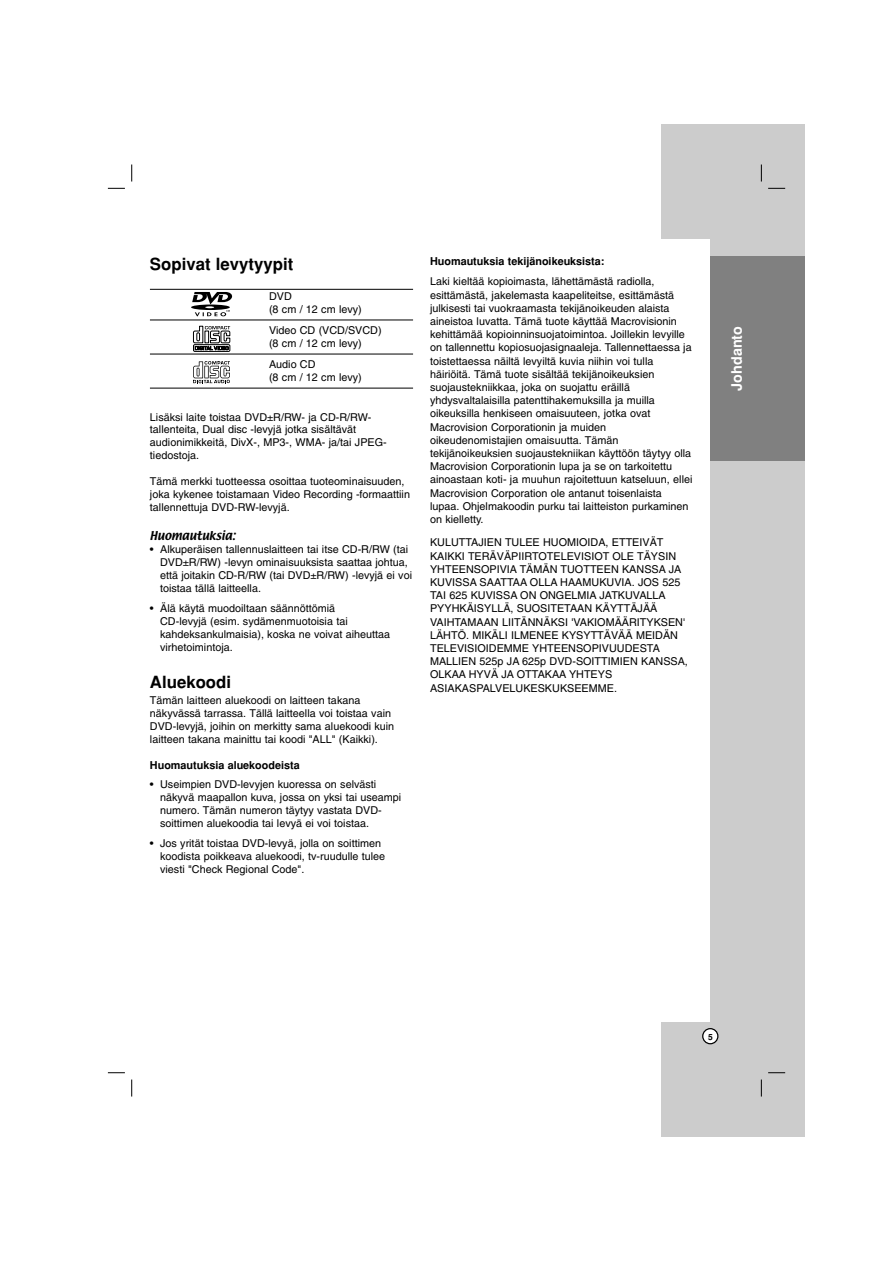
<style>
.page{position:relative;width:893px;height:1263px;background:#fff}
.page>*{position:absolute;margin:0;border:0;box-sizing:border-box;transform-origin:0 0}
.t1{font:700 16.8px "Helvetica";color:#000}
.t2{font:700 14.4px "Helvetica";color:#fff}
.t3{font:10.8px/13.2px "Helvetica";color:#000}
.t4{font:700 10.8px "Helvetica";color:#000}
.t5{font:10.8px "Textile";color:#000}
.t6{font:700 8.4px "Helvetica";color:#000}
</style>
<div class="page">
<div style="left:660px;top:124px;width:144px;height:1013px;background:#ccc"></div>
<div style="left:600px;top:239px;width:110px;height:783px;background:#fff"></div>
<svg style="left:131px;top:165px;width:1px;height:17px"></svg>
<svg style="left:761px;top:165px;width:1px;height:17px"></svg>
<svg style="left:131px;top:1080px;width:1px;height:17px"></svg>
<svg style="left:761px;top:1080px;width:1px;height:17px"></svg>
<svg style="left:108px;top:188px;width:17px;height:1px"></svg>
<svg style="left:768px;top:188px;width:17px;height:1px"></svg>
<svg style="left:108px;top:1072px;width:17px;height:1px"></svg>
<svg style="left:768px;top:1072px;width:17px;height:1px"></svg>
<svg style="left:702px;top:1028px;width:16px;height:16px"></svg>
<div style="left:710px;top:256px;width:94px;height:204px;background:#808080"></div>
<hr style="left:150px;top:289px;width:263px;height:1px;background:#000">
<hr style="left:150px;top:320px;width:263px;height:1px;background:#000">
<hr style="left:150px;top:354px;width:263px;height:1px;background:#000">
<hr style="left:150px;top:388px;width:263px;height:1px;background:#000">
<svg style="left:193px;top:361px;width:37px;height:22px"></svg>
<div style="left:193px;top:344px;width:37px;height:8px;border:1px solid #000"></div>
<svg style="left:193px;top:326px;width:37px;height:25px"></svg>
<div style="left:191px;top:305px;width:39px;height:5px;background:#484848;border-radius:50%"></div>
<svg style="left:192px;top:292px;width:41px;height:24px"></svg>
<h1 class="t1" style="left:150px;top:258px;width:145px">Sopivat levytyypit</h1>
<p class="t3" style="left:269px;top:291px;width:94px">DVD<br>(8 cm / 12 cm levy)</p>
<p class="t3" style="left:269px;top:325px;width:114px">Video CD (VCD/SVCD) (8 cm / 12 cm levy)</p>
<p class="t3" style="left:269px;top:359px;width:94px">Audio CD<br>(8 cm / 12 cm levy)</p>
<p class="t3" style="left:150px;top:411px;width:238px">Lisäksi laite toistaa DVD±R/RW- ja CD-R/RW&shy;tallenteita, Dual disc -levyjä jotka sisältävät audionimikkeitä, DivX-, MP3-, WMA- ja/tai JPEG&shy;tiedostoja.</p>
<p class="t3" style="left:150px;top:476px;width:261px">Tämä merkki tuotteessa osoittaa tuoteominaisuuden, joka kykenee toistamaan Video Recording -formaattiin tallennettuja DVD-RW-levyjä.</p>
<p class="t5" style="left:150px;top:531px;width:87px">Huomautuksia:</p>
<p class="t3" style="left:160px;top:544px;width:253px;text-indent:-10px">• Alkuperäisen tallennuslaitteen tai itse CD-R/RW (tai DVD±R/RW) -levyn ominaisuuksista saattaa johtua, että joitakin CD-R/RW (tai DVD±R/RW) -levyjä ei voi toistaa tällä laitteella.</p>
<p class="t3" style="left:160px;top:603px;width:231px;text-indent:-10px">• Älä käytä muodoiltaan säännöttömiä<br>CD-levyjä (esim. sydämenmuotoisia tai kahdeksankulmaisia), koska ne voivat aiheuttaa virhetoimintoja.</p>
<h1 class="t1" style="left:150px;top:676px;width:83px">Aluekoodi</h1>
<p class="t3" style="left:150px;top:695px;width:246px">Tämän laitteen aluekoodi on laitteen takana näkyvässä tarrassa. Tällä laitteella voi toistaa vain DVD-levyjä, joihin on merkitty sama aluekoodi kuin laitteen takana mainittu tai koodi "ALL" (Kaikki).</p>
<p class="t4" style="left:150px;top:761px;width:151px">Huomautuksia aluekoodeista</p>
<p class="t3" style="left:160px;top:779px;width:242px;text-indent:-10px">• Useimpien DVD-levyjen kuoressa on selvästi näkyvä maapallon kuva, jossa on yksi tai useampi numero. Tämän numeron täytyy vastata DVD&shy;soittimen aluekoodia tai levyä ei voi toistaa.</p>
<p class="t3" style="left:160px;top:838px;width:227px;text-indent:-10px">• Jos yrität toistaa DVD-levyä, jolla on soittimen koodista poikkeava aluekoodi, tv-ruudulle tulee viesti "Check Regional Code".</p>
<p class="t4" style="left:430px;top:258px;width:176px">Huomautuksia tekijänoikeuksista:</p>
<p class="t3" style="left:430px;top:276px;width:264px">Laki kieltää kopioimasta, lähettämästä radiolla, esittämästä, jakelemasta kaapeliteitse, esittämästä julkisesti tai vuokraamasta tekijänoikeuden alaista aineistoa luvatta. Tämä tuote käyttää Macrovisionin kehittämää kopioinninsuojatoimintoa. Joillekin levyille on tallennettu kopiosuojasignaaleja. Tallennettaessa ja toistettaessa näiltä levyiltä kuvia niihin voi tulla häiriöitä. Tämä tuote sisältää tekijänoikeuksien suojaustekniikkaa, joka on suojattu eräillä yhdysvaltalaisilla patenttihakemuksilla ja muilla oikeuksilla henkiseen omaisuuteen, jotka ovat Macrovision Corporationin ja muiden oikeudenomistajien omaisuutta. Tämän tekijänoikeuksien suojaustekniikan käyttöön täytyy olla Macrovision Corporationin lupa ja se on tarkoitettu ainoastaan koti- ja muuhun rajoitettuun katseluun, ellei Macrovision Corporation ole antanut toisenlaista lupaa. Ohjelmakoodin purku tai laitteiston purkaminen on kielletty.</p>
<p class="t3" style="left:430px;top:537px;width:259px">KULUTTAJIEN TULEE HUOMIOIDA, ETTEIVÄT KAIKKI TERÄVÄPIIRTOTELEVISIOT OLE TÄYSIN YHTEENSOPIVIA TÄMÄN TUOTTEEN KANSSA JA KUVISSA SAATTAA OLLA HAAMUKUVIA. JOS 525<br>TAI 625 KUVISSA ON ONGELMIA JATKUVALLA PYYHKÄISYLLÄ, SUOSITETAAN KÄYTTÄJÄÄ VAIHTAMAAN LIITÄNNÄKSI 'VAKIOMÄÄRITYKSEN' LÄHTÖ. MIKÄLI ILMENEE KYSYTTÄVÄÄ MEIDÄN TELEVISIOIDEMME YHTEENSOPIVUUDESTA MALLIEN 525p JA 625p DVD-SOITTIMIEN KANSSA, OLKAA HYVÄ JA OTTAKAA YHTEYS ASIAKASPALVELUKESKUKSEEMME.</p>
<h2 class="t2" style="left:731px;top:391px;width:66px;rotate:-90deg">Johdanto</h2>
<p class="t6" style="left:708px;top:1034px;width:6px">5</p>
</div>
